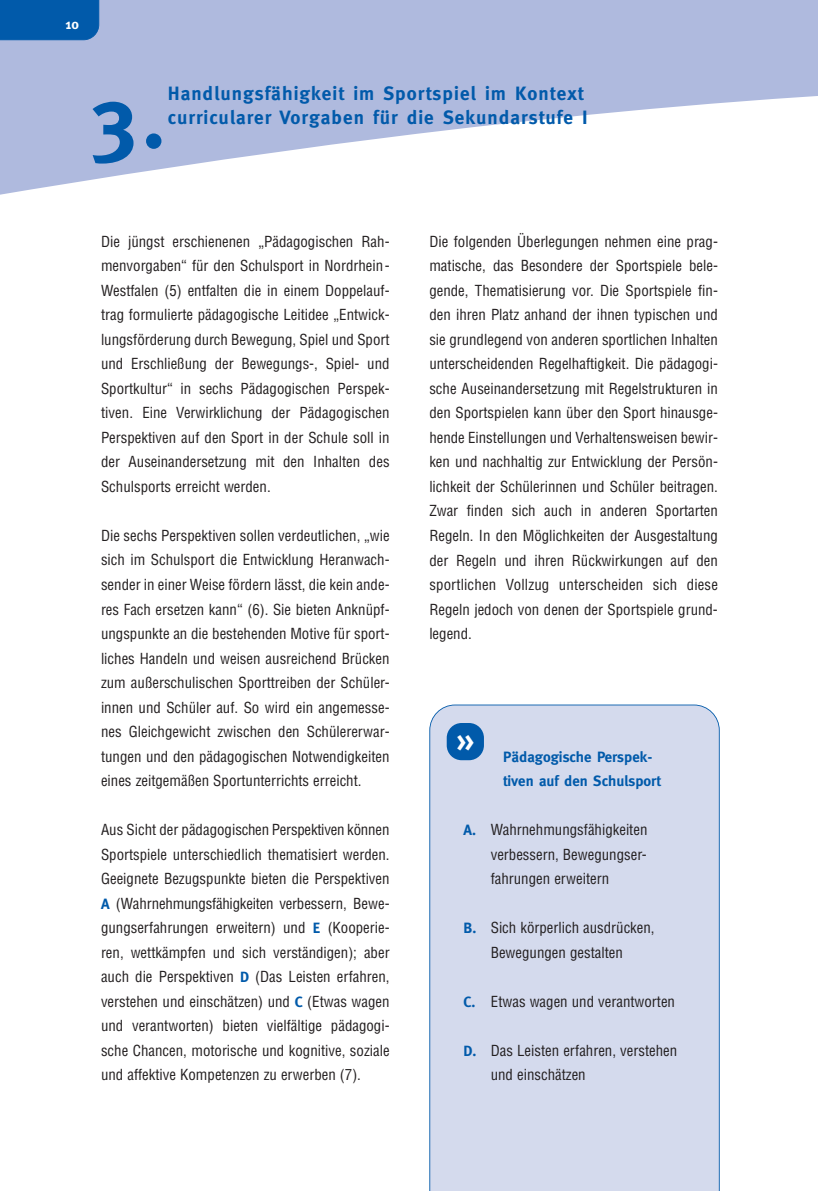
<style>
.page{position:relative;width:819px;height:1191px;background:#fff}
.page>*{position:absolute;margin:0;border:0;box-sizing:border-box;transform-origin:0 0}
.t1{font:700 87.5px "Meta";color:#015aaa}
.t2{font:700 33.07px "Meta";color:#fff}
.t3{font:700 19.25px/24.5px "Meta";letter-spacing:.055em;color:#015aaa}
.t4{font:condensed 14.88px/24.5px "Helvetica";color:#231f20;text-align:justify}
.t5{font:700 14.88px/24.5px "Meta";color:#015aaa}
.t6{font:700 14px "Meta";color:#fff}
.s1{font-family:"Meta";font-weight:700;font-stretch:normal;color:#015aaa}
</style>
<div class="page">
<svg style="left:0;top:1px;width:817px;height:194px;fill:#afbade"></svg>
<div style="left:0;top:1px;width:99px;height:39px;background:#015aaa"></div>
<div style="left:429px;top:704px;width:290px;height:487px;background:#d4daed"></div>
<div style="left:446px;top:723px;width:38px;height:37px;background:#015aaa;border-radius:15px"></div>
<p class="t6" style="left:65px;top:19px;width:15px">10</p>
<p class="t3" style="left:168px;top:82px;width:421px">Handlungsfähigkeit im Sportspiel im Kontext curricularer Vorgaben für die Sekundarstufe I</p>
<h1 class="t1" style="left:90px;top:82px;width:76px">3.</h1>
<p class="t4" style="left:101px;top:230px;width:290px">Die jüngst erschienenen „Pädagogischen Rah&shy;menvorgaben“ für den Schulsport in Nordrhein-Westfalen (5) entfalten die in einem Doppelauf&shy;trag formulierte pädagogische Leitidee „Entwick&shy;lungsförderung durch Bewegung, Spiel und Sport und Erschließung der Bewegungs-, Spiel- und Sportkultur“ in sechs Pädagogischen Perspek&shy;tiven. Eine Verwirklichung der Pädagogischen Perspektiven auf den Sport in der Schule soll in der Auseinandersetzung mit den Inhalten des Schulsports erreicht werden.</p>
<p class="t4" style="left:101px;top:524px;width:290px">Die sechs Perspektiven sollen verdeutlichen, „wie sich im Schulsport die Entwicklung Heranwach&shy;sender in einer Weise fördern lässt, die kein ande&shy;res Fach ersetzen kann“ (6). Sie bieten Anknüpf&shy;ungspunkte an die bestehenden Motive für sport&shy;liches Handeln und weisen ausreichend Brücken zum außerschulischen Sporttreiben der Schüler&shy;innen und Schüler auf. So wird ein angemesse&shy;nes Gleichgewicht zwischen den Schülererwar&shy;tungen und den pädagogischen Notwendigkeiten eines zeitgemäßen Sportunterrichts erreicht.</p>
<p class="t4" style="left:101px;top:818px;width:290px">Aus Sicht der pädagogischen Perspektiven können Sportspiele unterschiedlich thematisiert werden.<br>Geeignete Bezugspunkte bieten die Perspektiven <span class="s1">A</span> (Wahrnehmungsfähigkeiten verbessern, Bewe&shy;gungserfahrungen erweitern) und <span class="s1">E</span> (Kooperie&shy;ren, wettkämpfen und sich verständigen); aber auch die Perspektiven <span class="s1">D</span> (Das Leisten erfahren, verstehen und einschätzen) und <span class="s1">C</span> (Etwas wagen und verantworten) bieten vielfältige pädagogi&shy;sche Chancen, motorische und kognitive, soziale und affektive Kompetenzen zu erwerben (7).</p>
<p class="t4" style="left:429px;top:230px;width:290px">Die folgenden Überlegungen nehmen eine prag&shy;matische, das Besondere der Sportspiele bele&shy;gende, Thematisierung vor. Die Sportspiele fin&shy;den ihren Platz anhand der ihnen typischen und sie grundlegend von anderen sportlichen Inhalten unterscheidenden Regelhaftigkeit. Die pädagogi&shy;sche Auseinandersetzung mit Regelstrukturen in den Sportspielen kann über den Sport hinausge&shy;hende Einstellungen und Verhaltensweisen bewir&shy;ken und nachhaltig zur Entwicklung der Persön&shy;lichkeit der Schülerinnen und Schüler beitragen.<br>Zwar finden sich auch in anderen Sportarten Regeln. In den Möglichkeiten der Ausgestaltung der Regeln und ihren Rückwirkungen auf den sportlichen Vollzug unterscheiden sich diese Regeln jedoch von denen der Sportspiele grund&shy;legend.</p>
<h2 class="t2" style="left:456px;top:726px;width:19px">»</h2>
<p class="t5" style="left:503px;top:745px;width:160px">Pädagogische Perspek&shy;tiven auf den Schulsport</p>
<p class="t4" style="left:490px;top:818px;width:158px;text-indent:-27px"><span class="s1">A.</span> Wahrnehmungsfähigkeiten verbessern, Bewegungser&shy;fahrungen erweitern</p>
<p class="t4" style="left:463px;top:916px;width:192px;text-align:center"><span class="s1">B.</span> Sich körperlich ausdrücken,<br>Bewegungen gestalten</p>
<p class="t4" style="left:463px;top:990px;width:213px"><span class="s1">C.</span> Etwas wagen und verantworten</p>
<p class="t4" style="left:490px;top:1039px;width:188px;text-indent:-27px"><span class="s1">D.</span> Das Leisten erfahren, verstehen und einschätzen</p>
</div>
